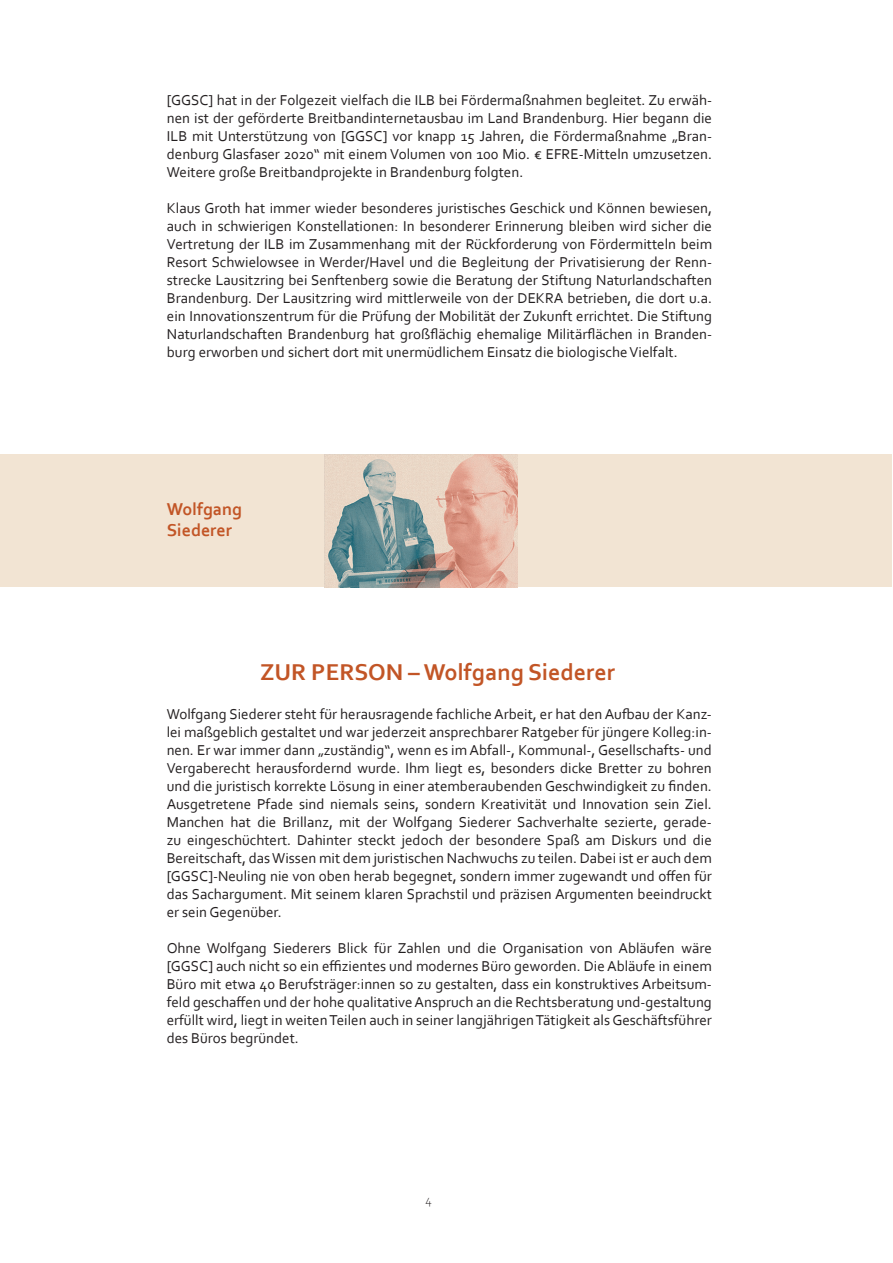
<style>
.page{position:relative;width:893px;height:1263px;background:#fff}
.page>*{position:absolute;margin:0;border:0;box-sizing:border-box;transform-origin:0 0}
.t1{font:700 24px "Corbel";color:#c25526}
.t2{font:700 18px/21.6px "Corbel";color:#c25526}
.t3{font:15px/18px "Corbel";color:#231f20;text-align:justify}
.t4{font:300 13.5px "Corbel";color:#231f20}
</style>
<div class="page">
<div style="left:1px;top:454px;width:891px;height:133px;background:#f2e4d3"></div>
<img style="left:324px;top:454px;width:193px;height:133px">
<p class="t3" style="left:167px;top:90px;width:547px">[GGSC] hat in der Folgezeit vielfach die ILB bei Fördermaßnahmen begleitet. Zu erwäh&shy;nen ist der geförderte Breitbandinternetausbau im Land Brandenburg. Hier begann die ILB mit Unterstützung von [GGSC] vor knapp 15 Jahren, die Fördermaßnahme „Bran&shy;denburg Glasfaser 2020“ mit einem Volumen von 100 Mio. € EFRE-Mitteln umzusetzen.<br>Weitere große Breitbandprojekte in Brandenburg folgten.</p>
<p class="t3" style="left:167px;top:198px;width:547px">Klaus Groth hat immer wieder besonderes juristisches Geschick und Können bewiesen, auch in schwierigen Konstellationen: In besonderer Erinnerung bleiben wird sicher die Vertretung der ILB im Zusammenhang mit der Rückforderung von Fördermitteln beim Resort Schwielowsee in Werder/Havel und die Begleitung der Privatisierung der Renn&shy;strecke Lausitzring bei Senftenberg sowie die Beratung der Stiftung Naturlandschaften Brandenburg. Der Lausitzring wird mittlerweile von der DEKRA betrieben, die dort u.a. ein Innovationszentrum für die Prüfung der Mobilität der Zukunft errichtet. Die Stiftung Naturlandschaften Brandenburg hat großflächig ehemalige Militärflächen in Branden&shy;burg erworben und sichert dort mit unermüdlichem Einsatz die biologische Vielfalt.</p>
<p class="t2" style="left:167px;top:498px;width:77px">Wolfgang<br>Siederer</p>
<h1 class="t1" style="left:260px;top:657px;width:357px">ZUR PERSON – Wolfgang Siederer</h1>
<p class="t3" style="left:167px;top:705px;width:547px">Wolfgang Siederer steht für herausragende fachliche Arbeit, er hat den Aufbau der Kanz&shy;lei maßgeblich gestaltet und war jederzeit ansprechbarer Ratgeber für jüngere Kolleg:in&shy;nen. Er war immer dann „zuständig“, wenn es im Abfall-, Kommunal-, Gesellschafts- und Vergaberecht herausfordernd wurde. Ihm liegt es, besonders dicke Bretter zu bohren und die juristisch korrekte Lösung in einer atemberaubenden Geschwindigkeit zu finden.<br>Ausgetretene Pfade sind niemals seins, sondern Kreativität und Innovation sein Ziel.<br>Manchen hat die Brillanz, mit der Wolfgang Siederer Sachverhalte sezierte, gerade&shy;zu eingeschüchtert. Dahinter steckt jedoch der besondere Spaß am Diskurs und die Bereitschaft, das Wissen mit dem juristischen Nachwuchs zu teilen. Dabei ist er auch dem [GGSC]-Neuling nie von oben herab begegnet, sondern immer zugewandt und offen für das Sachargument. Mit seinem klaren Sprachstil und präzisen Argumenten beeindruckt er sein Gegenüber.</p>
<p class="t3" style="left:167px;top:939px;width:547px">Ohne Wolfgang Siederers Blick für Zahlen und die Organisation von Abläufen wäre [GGSC] auch nicht so ein effizientes und modernes Büro geworden. Die Abläufe in einem Büro mit etwa 40 Berufsträger:innen so zu gestalten, dass ein konstruktives Arbeitsum&shy;feld geschaffen und der hohe qualitative Anspruch an die Rechtsberatung und-gestaltung erfüllt wird, liegt in weiten Teilen auch in seiner langjährigen Tätigkeit als Geschäftsführer des Büros begründet.</p>
<p class="t4" style="left:425px;top:1191px;width:8px">4</p>
</div>
